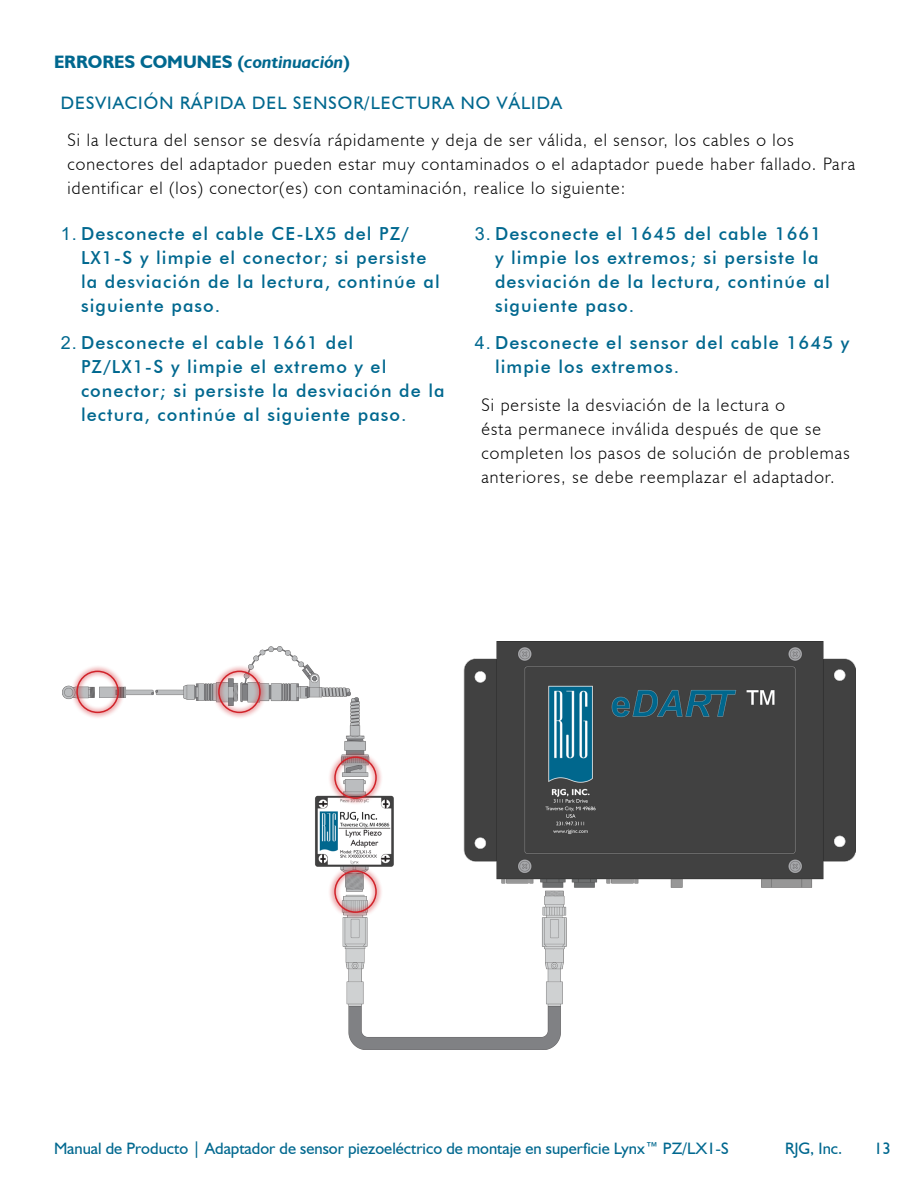
<style>
.page{position:relative;width:918px;height:1188px;background:#fff}
.page>*{position:absolute;margin:0;border:0;box-sizing:border-box;transform-origin:0 0}
.t1{font:500 18px/24px "Futura BT";letter-spacing:.06em;color:#00688f}
.t2{font:300 18px/24px "Humanist 521 BT";letter-spacing:.06em;color:#000}
.t3{font:18px "Humanist 521 BT";letter-spacing:.06em;color:#00688f}
.t4{font:700 18px "Humanist 521 BT";color:#00688f}
.t5{font:16.5px "Humanist 521 BT";color:#00688f}
.s1{font-style:italic}
.s2{font-family:"Arial";font-weight:400}
</style>
<div class="page">
<img style="left:63px;top:642px;width:792px;height:407px">
<div style="left:70px;top:665px;width:55px;height:54px;background:#d1232a;opacity:.75"></div>
<div style="left:76px;top:671px;width:43px;height:42px;border:2px solid #d1232a;border-radius:50%"></div>
<div style="left:212px;top:665px;width:55px;height:54px;background:#d1232a;opacity:.75"></div>
<div style="left:218px;top:671px;width:43px;height:42px;border:2px solid #d1232a;border-radius:50%"></div>
<div style="left:328px;top:750px;width:55px;height:55px;background:#d1232a;opacity:.75"></div>
<div style="left:334px;top:756px;width:43px;height:43px;border:2px solid #d1232a;border-radius:50%"></div>
<div style="left:328px;top:864px;width:55px;height:55px;background:#d1232a;opacity:.75"></div>
<div style="left:334px;top:870px;width:43px;height:43px;border:2px solid #d1232a;border-radius:50%"></div>
<p class="t4" style="left:54px;top:50px;width:297px">ERRORES COMUNES (<span class="s1">continuación</span>)</p>
<p class="t3" style="left:61px;top:91px;width:503px">DESVIACIÓN RÁPIDA DEL SENSOR/LECTURA NO VÁLIDA</p>
<p class="t2" style="left:68px;top:128px;width:789px">Si la lectura del sensor se desvía rápidamente y deja de ser válida, el sensor, los cables o los conectores del adaptador pueden estar muy contaminados o el adaptador puede haber fallado. Para identificar el (los) conector(es) con contaminación, realice lo siguiente:</p>
<p class="t1" style="left:81px;top:221px;width:360px;text-indent:-20px"><span class="s2">1.</span> Desconecte el cable CE‑LX5 del PZ/ LX1‑S y limpie el conector; si persiste la desviación de la lectura, continúe al siguiente paso.</p>
<p class="t1" style="left:81px;top:331px;width:365px;text-indent:-20px"><span class="s2">2.</span> Desconecte el cable 1661 del<br>PZ/LX1‑S y limpie el extremo y el conector; si persiste la desviación de la lectura, continúe al siguiente paso.</p>
<p class="t1" style="left:495px;top:221px;width:336px;text-indent:-20px"><span class="s2">3.</span> Desconecte el 1645 del cable 1661 y limpie los extremos; si persiste la desviación de la lectura, continúe al siguiente paso.</p>
<p class="t1" style="left:495px;top:331px;width:356px;text-indent:-20px"><span class="s2">4.</span> Desconecte el sensor del cable 1645 y limpie los extremos.</p>
<p class="t2" style="left:482px;top:392px;width:370px">Si persiste la desviación de la lectura o<br>ésta permanece inválida después de que se completen los pasos de solución de problemas anteriores, se debe reemplazar el adaptador.</p>
<p class="t5" style="left:54px;top:1138px;width:676px">Manual de Producto | Adaptador de sensor piezoeléctrico de montaje en superficie Lynx™ PZ/LX1‑S</p>
<p class="t5" style="left:785px;top:1138px;width:59px">RJG, Inc.</p>
<p class="t5" style="left:874px;top:1138px;width:18px">13</p>
</div>
